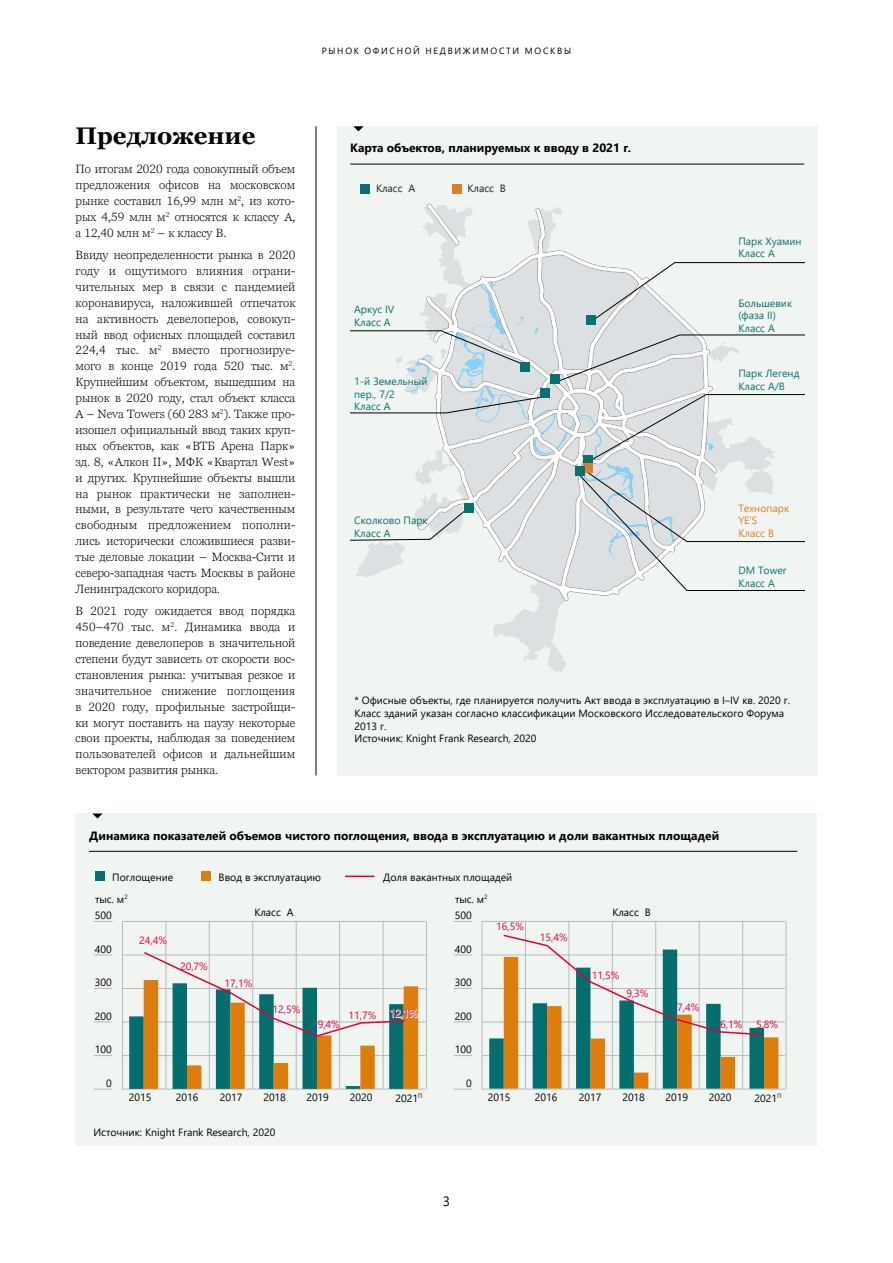
<style>
.page{position:relative;width:893px;height:1263px;background:#fff}
.page>*{position:absolute;margin:0;border:0;box-sizing:border-box;transform-origin:0 0}
.t1{font:700 24px "Georgia Pro";color:#000}
.t2{font:13.5px "Segoe UI";color:#000}
.t3{font:300 12px/15.9px "Georgia Pro";color:#000;text-align:justify}
.t4{font:700 12px "Segoe UI";color:#000}
.t5{font:10.5px/12.6px "Segoe UI";color:#000}
.t6{font:10.5px/12.6px "Segoe UI";color:#08706f}
.t7{font:10.5px "Segoe UI";color:#e4003b}
.t8{font:10.5px/12.6px "Segoe UI";color:#db8027}
.t9{font:10.5px "Segoe UI";color:#231f20}
.t10{font:9px "Segoe UI";letter-spacing:.185em;color:#000}
</style>
<div class="page">
<div style="left:337px;top:126px;width:480px;height:649px;background:#f0f5f2"></div>
<hr style="left:316px;top:126px;width:1px;height:649px;background:#000">
<svg style="left:353px;top:126px;width:11px;height:5px"></svg>
<hr style="left:350px;top:164px;width:454px;height:1px;background:#000">
<svg style="left:493px;top:602px;width:73px;height:71px"></svg>
<svg style="left:351px;top:203px;width:453px;height:399px"></svg>
<div style="left:583px;top:456px;width:9px;height:9px;background:#08706f"></div>
<div style="left:583px;top:464px;width:9px;height:9px;background:#db8027"></div>
<div style="left:575px;top:466px;width:9px;height:9px;background:#08706f"></div>
<div style="left:465px;top:504px;width:9px;height:9px;background:#08706f"></div>
<div style="left:586px;top:315px;width:9px;height:9px;background:#08706f"></div>
<div style="left:521px;top:362px;width:9px;height:9px;background:#08706f"></div>
<div style="left:540px;top:389px;width:9px;height:9px;background:#08706f"></div>
<div style="left:550px;top:375px;width:9px;height:9px;background:#08706f"></div>
<div style="left:361px;top:184px;width:9px;height:9px;background:#08706f"></div>
<div style="left:452px;top:184px;width:9px;height:9px;background:#db8027"></div>
<div style="left:76px;top:813px;width:741px;height:333px;background:#f0f5f2"></div>
<svg style="left:92px;top:813px;width:11px;height:6px"></svg>
<hr style="left:89px;top:851px;width:708px;height:1px;background:#000">
<hr style="left:122px;top:921px;width:304px;height:1px;background:#bab8bc">
<hr style="left:122px;top:955px;width:304px;height:1px;background:#bab8bc">
<hr style="left:122px;top:988px;width:304px;height:1px;background:#bab8bc">
<hr style="left:122px;top:1022px;width:304px;height:1px;background:#bab8bc">
<hr style="left:122px;top:1055px;width:304px;height:1px;background:#bab8bc">
<hr style="left:122px;top:921px;width:1px;height:168px;background:#bab8bc">
<hr style="left:166px;top:921px;width:1px;height:168px;background:#bab8bc">
<hr style="left:209px;top:921px;width:1px;height:168px;background:#bab8bc">
<hr style="left:252px;top:921px;width:1px;height:168px;background:#bab8bc">
<hr style="left:296px;top:921px;width:1px;height:168px;background:#bab8bc">
<hr style="left:339px;top:921px;width:1px;height:168px;background:#bab8bc">
<hr style="left:383px;top:921px;width:1px;height:168px;background:#bab8bc">
<hr style="left:426px;top:921px;width:1px;height:168px;background:#bab8bc">
<div style="left:95px;top:872px;width:9px;height:9px;background:#036e6d"></div>
<div style="left:202px;top:872px;width:9px;height:9px;background:#dd7d0d"></div>
<hr style="left:345px;top:875px;width:29px;height:2px;background:#e4003b">
<svg style="left:94px;top:921px;width:18px;height:1px"></svg>
<svg style="left:94px;top:955px;width:18px;height:1px"></svg>
<svg style="left:94px;top:988px;width:18px;height:1px"></svg>
<svg style="left:94px;top:1022px;width:18px;height:1px"></svg>
<svg style="left:94px;top:1055px;width:18px;height:1px"></svg>
<svg style="left:94px;top:1089px;width:18px;height:1px"></svg>
<hr style="left:122px;top:1089px;width:304px;height:1px;background:#bab8bc">
<svg style="left:454px;top:921px;width:18px;height:1px"></svg>
<svg style="left:454px;top:955px;width:18px;height:1px"></svg>
<svg style="left:454px;top:988px;width:18px;height:1px"></svg>
<svg style="left:454px;top:1022px;width:18px;height:1px"></svg>
<svg style="left:454px;top:1055px;width:18px;height:1px"></svg>
<svg style="left:454px;top:1089px;width:18px;height:1px"></svg>
<hr style="left:482px;top:921px;width:303px;height:1px;background:#bab8bc">
<hr style="left:482px;top:955px;width:303px;height:1px;background:#bab8bc">
<hr style="left:482px;top:988px;width:303px;height:1px;background:#bab8bc">
<hr style="left:482px;top:1022px;width:303px;height:1px;background:#bab8bc">
<hr style="left:482px;top:1055px;width:303px;height:1px;background:#bab8bc">
<hr style="left:482px;top:921px;width:1px;height:168px;background:#bab8bc">
<hr style="left:525px;top:921px;width:1px;height:168px;background:#bab8bc">
<hr style="left:569px;top:921px;width:1px;height:168px;background:#bab8bc">
<hr style="left:612px;top:921px;width:1px;height:168px;background:#bab8bc">
<hr style="left:655px;top:921px;width:1px;height:168px;background:#bab8bc">
<hr style="left:699px;top:921px;width:1px;height:168px;background:#bab8bc">
<hr style="left:742px;top:921px;width:1px;height:168px;background:#bab8bc">
<hr style="left:786px;top:921px;width:1px;height:168px;background:#bab8bc">
<hr style="left:482px;top:1089px;width:303px;height:1px;background:#bab8bc">
<svg style="left:129px;top:951px;width:289px;height:138px"></svg>
<svg style="left:489px;top:933px;width:289px;height:155px"></svg>
<p class="t10" style="left:322px;top:42px;width:251px">РЫНОК ОФИСНОЙ НЕДВИЖИМОСТИ МОСКВЫ</p>
<h1 class="t1" style="left:76px;top:122px;width:181px">Предложение</h1>
<p class="t3" style="left:76px;top:161px;width:221px">По итогам 2020 года совокупный объем предложения офисов на московском рынке составил 16,99 млн м<sup>2</sup>, из кото&shy;рых 4,59 млн м<sup>2</sup> относятся к классу А, а 12,40 млн м<sup>2</sup> – к классу В.</p>
<p class="t3" style="left:76px;top:247px;width:221px">Ввиду неопределенности рынка в 2020 году и ощутимого влияния ограни&shy;чительных мер в связи с пандемией коронавируса, наложившей отпечаток на активность девелоперов, совокуп&shy;ный ввод офисных площадей составил 224,4 тыс. м<sup>2</sup> вместо прогнозируе&shy;мого в конце 2019 года 520 тыс. м<sup>2</sup>.<br>Крупнейшим объектом, вышедшим на рынок в 2020 году, стал объект класса А – Neva Towers (60 283 м<sup>2</sup>). Также про&shy;изошел официальный ввод таких круп&shy;ных объектов, как «ВТБ Арена Парк» зд. 8, «Алкон II», МФК «Квартал West» и других. Крупнейшие объекты вышли на рынок практически не заполнен&shy;ными, в результате чего качественным свободным предложением пополни&shy;лись исторически сложившиеся разви&shy;тые деловые локации – Москва-Сити и северо-западная часть Москвы в районе Ленинградского коридора.</p>
<p class="t3" style="left:76px;top:604px;width:221px">В 2021 году ожидается ввод порядка 450–470 тыс. м<sup>2</sup>. Динамика ввода и поведение девелоперов в значительной степени будут зависеть от скорости вос&shy;становления рынка: учитывая резкое и значительное снижение поглощения в 2020 году, профильные застройщи&shy;ки могут поставить на паузу некоторые свои проекты, наблюдая за поведением пользователей офисов и дальнейшим вектором развития рынка.</p>
<p class="t4" style="left:350px;top:137px;width:282px">Карта объектов, планируемых к вводу в 2021 г.</p>
<p class="t9" style="left:376px;top:179px;width:41px">Класс А</p>
<p class="t9" style="left:467px;top:179px;width:40px">Класс B</p>
<p class="t6" style="left:354px;top:302px;width:42px">Аркус IV<br>Класс A</p>
<p class="t6" style="left:354px;top:374px;width:75px">1-й Земельный пер., 7/2<br>Класс A</p>
<p class="t6" style="left:354px;top:513px;width:75px">Сколково Парк<br>Класс A</p>
<p class="t6" style="left:738px;top:234px;width:65px">Парк Хуамин<br>Класс A</p>
<p class="t6" style="left:738px;top:296px;width:55px">Большевик (фаза II)<br>Класс A</p>
<p class="t6" style="left:738px;top:366px;width:62px">Парк Легенд<br>Класс A/B</p>
<p class="t8" style="left:738px;top:501px;width:52px">Технопарк<br>YE’S<br>Класс B</p>
<p class="t6" style="left:738px;top:563px;width:50px">DM Tower<br>Класс А</p>
<p class="t5" style="left:354px;top:693px;width:437px">* Офисные объекты, где планируется получить Акт ввода в эксплуатацию в I–IV кв. 2020 г.<br>Класс зданий указан согласно классификации Московского Исследовательского Форума 2013 г.<br>Источник: Knight Frank Research, 2020</p>
<p class="t4" style="left:89px;top:824px;width:631px">Динамика показателей объемов чистого поглощения, ввода в эксплуатацию и доли вакантных площадей</p>
<p class="t5" style="left:112px;top:870px;width:63px">Поглощение</p>
<p class="t5" style="left:219px;top:870px;width:104px">Ввод в эксплуатацию</p>
<p class="t5" style="left:383px;top:870px;width:131px">Доля вакантных площадей</p>
<p class="t5" style="left:95px;top:892px;width:34px">тыс. м<sup>2</sup></p>
<p class="t5" style="left:455px;top:892px;width:34px">тыс. м<sup>2</sup></p>
<p class="t5" style="left:95px;top:908px;width:18px">500</p>
<p class="t5" style="left:254px;top:905px;width:41px">Класс А</p>
<p class="t5" style="left:612px;top:905px;width:40px">Класс B</p>
<p class="t5" style="left:455px;top:908px;width:18px">500</p>
<p class="t5" style="left:95px;top:941px;width:18px">400</p>
<p class="t7" style="left:139px;top:930px;width:29px">24,4%</p>
<p class="t5" style="left:455px;top:941px;width:18px">400</p>
<p class="t7" style="left:496px;top:916px;width:29px">16,5%</p>
<p class="t7" style="left:540px;top:927px;width:29px">15,4%</p>
<p class="t5" style="left:95px;top:975px;width:18px">300</p>
<p class="t7" style="left:180px;top:956px;width:29px">20,7%</p>
<p class="t7" style="left:224px;top:973px;width:29px">17,1%</p>
<p class="t5" style="left:455px;top:975px;width:18px">300</p>
<p class="t7" style="left:592px;top:965px;width:29px">11,5%</p>
<p class="t7" style="left:626px;top:983px;width:24px">9,3%</p>
<p class="t5" style="left:95px;top:1008px;width:18px">200</p>
<p class="t7" style="left:273px;top:999px;width:29px">12,5%</p>
<p class="t7" style="left:318px;top:1014px;width:24px">9,4%</p>
<p class="t7" style="left:348px;top:1005px;width:29px">11,7%</p>
<p class="t7" style="left:390px;top:1004px;width:29px">12,1%</p>
<p class="t5" style="left:455px;top:1008px;width:18px">200</p>
<p class="t7" style="left:677px;top:997px;width:24px">7,4%</p>
<p class="t7" style="left:720px;top:1014px;width:24px">6,1%</p>
<p class="t7" style="left:756px;top:1014px;width:24px">5,8%</p>
<p class="t5" style="left:95px;top:1042px;width:18px">100</p>
<p class="t5" style="left:455px;top:1042px;width:18px">100</p>
<p class="t5" style="left:106px;top:1076px;width:7px">0</p>
<p class="t5" style="left:466px;top:1076px;width:7px">0</p>
<p class="t5" style="left:129px;top:1090px;width:24px">2015</p>
<p class="t5" style="left:176px;top:1090px;width:24px">2016</p>
<p class="t5" style="left:220px;top:1090px;width:24px">2017</p>
<p class="t5" style="left:263px;top:1090px;width:24px">2018</p>
<p class="t5" style="left:306px;top:1090px;width:24px">2019</p>
<p class="t5" style="left:350px;top:1090px;width:24px">2020</p>
<p class="t5" style="left:395px;top:1091px;width:29px">2021<sup>П</sup></p>
<p class="t5" style="left:488px;top:1090px;width:24px">2015</p>
<p class="t5" style="left:535px;top:1090px;width:24px">2016</p>
<p class="t5" style="left:579px;top:1090px;width:24px">2017</p>
<p class="t5" style="left:622px;top:1090px;width:24px">2018</p>
<p class="t5" style="left:665px;top:1090px;width:24px">2019</p>
<p class="t5" style="left:709px;top:1090px;width:24px">2020</p>
<p class="t5" style="left:754px;top:1091px;width:29px">2021<sup>П</sup></p>
<p class="t5" style="left:93px;top:1125px;width:183px">Источник: Knight Frank Research, 2020</p>
<p class="t2" style="left:443px;top:1188px;width:9px">3</p>
</div>
